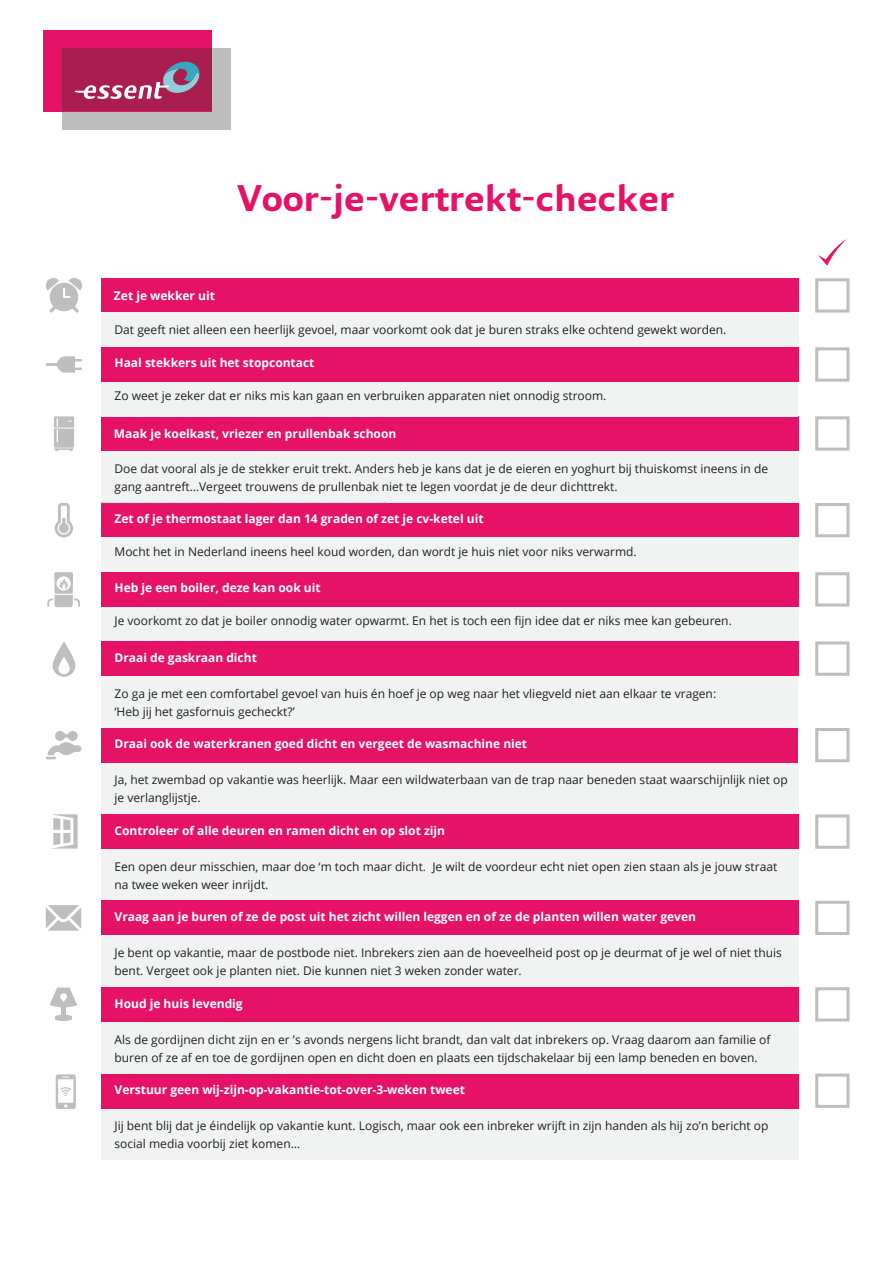
<style>
.page{position:relative;width:893px;height:1263px;background:#fff}
.page>*{position:absolute;margin:0;border:0;box-sizing:border-box;transform-origin:0 0}
.t1{font:700 36px "Fresco Sans LF";color:#e51268}
.t2{font:12px/18px "Open Sans";color:#231f20}
.t3{font:700 12px "Open Sans";color:#fff}
</style>
<div class="page">
<div style="left:101px;top:278px;width:697px;height:35px;background:#e51268"></div>
<div style="left:101px;top:347px;width:697px;height:35px;background:#e51268"></div>
<div style="left:101px;top:313px;width:697px;height:34px;background:#f1f3f3"></div>
<div style="left:101px;top:416px;width:697px;height:35px;background:#e51268"></div>
<div style="left:101px;top:503px;width:697px;height:34px;background:#e51268"></div>
<div style="left:101px;top:451px;width:697px;height:52px;background:#f1f3f3"></div>
<div style="left:101px;top:676px;width:697px;height:52px;background:#f1f3f3"></div>
<div style="left:101px;top:382px;width:697px;height:34px;background:#f1f3f3"></div>
<div style="left:101px;top:537px;width:697px;height:35px;background:#f1f3f3"></div>
<div style="left:62px;top:49px;width:169px;height:81px;background:#bfbebe"></div>
<div style="left:43px;top:30px;width:169px;height:81px;background:#e51367"></div>
<div style="left:62px;top:49px;width:150px;height:62px;background:#aa1d4f"></div>
<svg style="left:75px;top:62px;width:125px;height:37px"></svg>
<svg style="left:815px;top:278px;width:34px;height:35px"></svg>
<svg style="left:815px;top:347px;width:34px;height:35px"></svg>
<svg style="left:815px;top:416px;width:34px;height:35px"></svg>
<svg style="left:815px;top:503px;width:34px;height:34px"></svg>
<svg style="left:818px;top:239px;width:29px;height:27px"></svg>
<div style="left:101px;top:572px;width:697px;height:35px;background:#e51268"></div>
<div style="left:101px;top:607px;width:697px;height:34px;background:#f1f3f3"></div>
<svg style="left:815px;top:572px;width:34px;height:34px"></svg>
<div style="left:101px;top:641px;width:697px;height:35px;background:#e51268"></div>
<svg style="left:815px;top:641px;width:34px;height:35px"></svg>
<div style="left:101px;top:762px;width:697px;height:52px;background:#f1f3f3"></div>
<div style="left:101px;top:728px;width:697px;height:34px;background:#e51268"></div>
<svg style="left:815px;top:728px;width:34px;height:34px"></svg>
<svg style="left:815px;top:814px;width:34px;height:35px"></svg>
<div style="left:101px;top:849px;width:697px;height:52px;background:#f1f3f3"></div>
<div style="left:101px;top:814px;width:697px;height:35px;background:#e51268"></div>
<svg style="left:815px;top:901px;width:34px;height:34px"></svg>
<div style="left:101px;top:918px;width:697px;height:69px;background:#f1f3f3"></div>
<div style="left:101px;top:1022px;width:697px;height:52px;background:#f1f3f3"></div>
<div style="left:101px;top:900px;width:697px;height:35px;background:#e51268"></div>
<svg style="left:815px;top:987px;width:34px;height:34px"></svg>
<div style="left:101px;top:987px;width:697px;height:35px;background:#e51268"></div>
<svg style="left:815px;top:1073px;width:34px;height:35px"></svg>
<div style="left:101px;top:1108px;width:697px;height:52px;background:#f1f3f3"></div>
<div style="left:101px;top:1074px;width:697px;height:34px;background:#e51268"></div>
<svg style="left:101px;top:502px;width:284px;height:1px"></svg>
<svg style="left:46px;top:278px;width:36px;height:35px"></svg>
<svg style="left:46px;top:356px;width:36px;height:17px"></svg>
<svg style="left:54px;top:416px;width:20px;height:35px"></svg>
<svg style="left:47px;top:572px;width:33px;height:35px"></svg>
<svg style="left:53px;top:642px;width:22px;height:35px"></svg>
<svg style="left:46px;top:731px;width:35px;height:28px"></svg>
<svg style="left:52px;top:814px;width:26px;height:34px"></svg>
<svg style="left:46px;top:905px;width:35px;height:26px"></svg>
<div style="left:61px;top:1006px;width:5px;height:11px;background:#bfbebe"></div>
<svg style="left:55px;top:1015px;width:17px;height:6px"></svg>
<svg style="left:50px;top:987px;width:27px;height:20px"></svg>
<svg style="left:56px;top:1074px;width:20px;height:35px"></svg>
<svg style="left:55px;top:503px;width:18px;height:34px"></svg>
<h1 class="t1" style="left:237px;top:175px;width:438px">Voor-je-vertrekt-checker</h1>
<p class="t3" style="left:114px;top:287px;width:102px">Zet je wekker uit</p>
<p class="t2" style="left:115px;top:321px;width:613px">Dat geeft niet alleen een heerlijk gevoel, maar voorkomt ook dat je buren straks elke ochtend gewekt worden.</p>
<p class="t3" style="left:115px;top:355px;width:201px">Haal stekkers uit het stopcontact</p>
<p class="t2" style="left:115px;top:387px;width:493px">Zo weet je zeker dat er niks mis kan gaan en verbruiken apparaten niet onnodig stroom.</p>
<p class="t3" style="left:114px;top:425px;width:284px">Maak je koelkast, vriezer en prullenbak schoon</p>
<p class="t2" style="left:115px;top:459px;width:655px">Doe dat vooral als je de stekker eruit trekt. Anders heb je kans dat je de eieren en yoghurt bij thuiskomst ineens in de gang aantreft…Vergeet trouwens de prullenbak niet te legen voordat je de deur dichttrekt.</p>
<p class="t3" style="left:115px;top:510px;width:371px">Zet of je thermostaat lager dan 14 graden of zet je cv-ketel uit</p>
<p class="t2" style="left:115px;top:542px;width:524px">Mocht het in Nederland ineens heel koud worden, dan wordt je huis niet voor niks verwarmd.</p>
<p class="t3" style="left:115px;top:579px;width:208px">Heb je een boiler, deze kan ook uit</p>
<p class="t2" style="left:115px;top:612px;width:619px">Je voorkomt zo dat je boiler onnodig water opwarmt. En het is toch een fijn idee dat er niks mee kan gebeuren.</p>
<p class="t3" style="left:115px;top:649px;width:144px">Draai de gaskraan dicht</p>
<p class="t2" style="left:115px;top:684px;width:603px">Zo ga je met een comfortabel gevoel van huis én hoef je op weg naar het vliegveld niet aan elkaar te vragen: ‘Heb jij het gasfornuis gecheckt?’</p>
<p class="t3" style="left:115px;top:735px;width:414px">Draai ook de waterkranen goed dicht en vergeet de wasmachine niet</p>
<p class="t2" style="left:115px;top:770px;width:675px">Ja, het zwembad op vakantie was heerlijk. Maar een wildwaterbaan van de trap naar beneden staat waarschijnlijk niet op je verlanglijstje.</p>
<p class="t3" style="left:115px;top:822px;width:332px">Controleer of alle deuren en ramen dicht en op slot zijn</p>
<p class="t2" style="left:115px;top:857px;width:664px">Een open deur misschien, maar doe ‘m toch maar dicht. Je wilt de voordeur echt niet open zien staan als je jouw straat na twee weken weer inrijdt.</p>
<p class="t3" style="left:115px;top:908px;width:583px">Vraag aan je buren of ze de post uit het zicht willen leggen en of ze de planten willen water geven</p>
<p class="t2" style="left:115px;top:943px;width:669px">Je bent op vakantie, maar de postbode niet. Inbrekers zien aan de hoeveelheid post op je deurmat of je wel of niet thuis bent. Vergeet ook je planten niet. Die kunnen niet 3 weken zonder water.</p>
<p class="t3" style="left:115px;top:995px;width:130px">Houd je huis levendig</p>
<p class="t2" style="left:115px;top:1030px;width:657px">Als de gordijnen dicht zijn en er ’s avonds nergens licht brandt, dan valt dat inbrekers op. Vraag daarom aan familie of buren of ze af en toe de gordijnen open en dicht doen en plaats een tijdschakelaar bij een lamp beneden en boven.</p>
<p class="t3" style="left:115px;top:1081px;width:352px">Verstuur geen wij-zijn-op-vakantie-tot-over-3-weken tweet</p>
<p class="t2" style="left:115px;top:1116px;width:655px">Jij bent blij dat je éindelijk op vakantie kunt. Logisch, maar ook een inbreker wrijft in zijn handen als hij zo’n bericht op social media voorbij ziet komen…</p>
</div>
